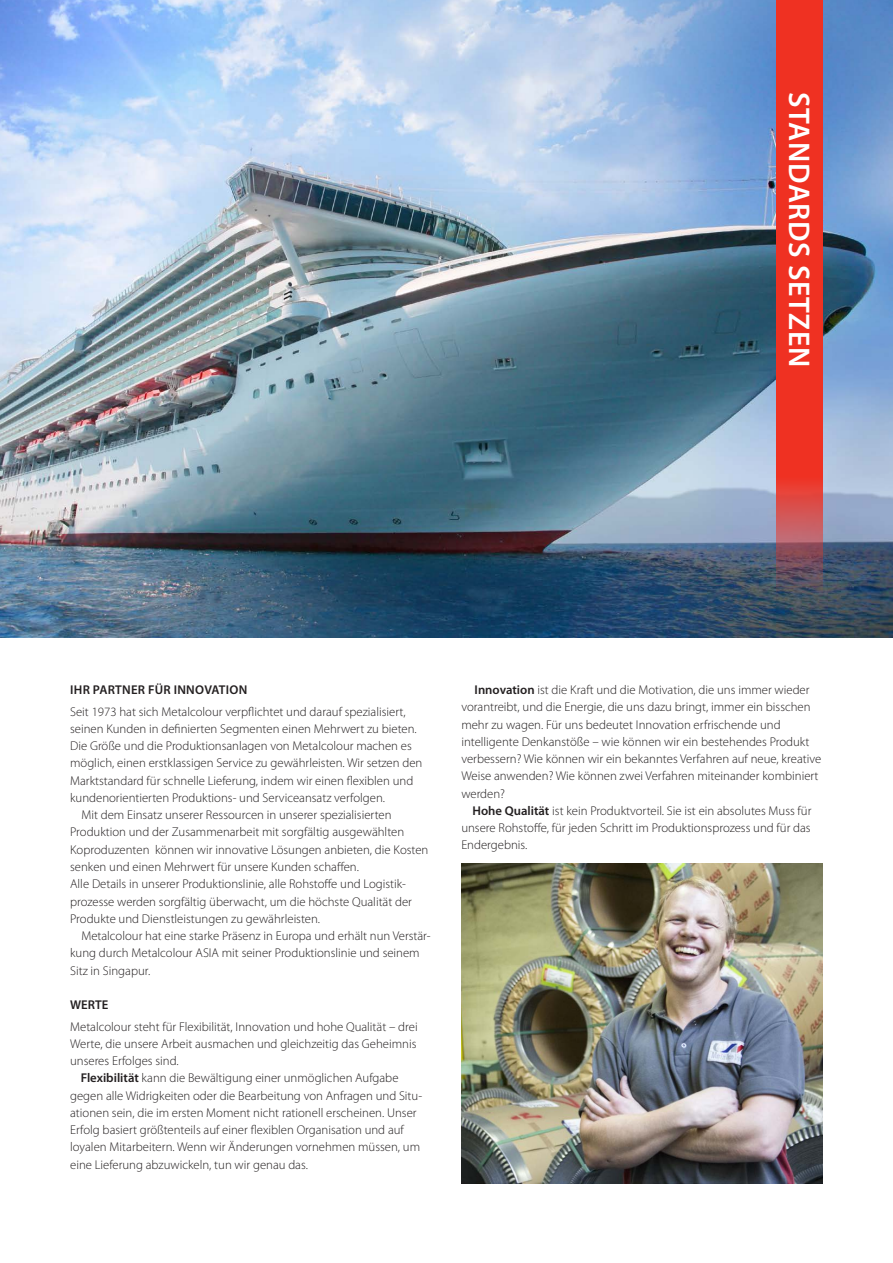
<style>
.page{position:relative;width:893px;height:1263px;background:#fff}
.page>*{position:absolute;margin:0;border:0;box-sizing:border-box;transform-origin:0 0}
.t1{font:600 30px "Myriad Pro";letter-spacing:.02em;color:#fff}
.t2{font:300 12.75px/17.2px "Myriad Pro";color:#231f20}
.t3{font:600 12.75px "Myriad Pro";letter-spacing:.02em;color:#231f20}
.s1{font-weight:600}
</style>
<div class="page">
<img style="left:0;top:0;width:893px;height:638px">
<svg style="left:776px;top:0;width:47px;height:638px;background:#d5382f"></svg>
<img style="left:461px;top:863px;width:362px;height:321px">
<h1 class="t1" style="left:816px;top:92px;width:277px;rotate:90deg">STANDARDS SETZEN</h1>
<p class="t3" style="left:70px;top:683px;width:179px">IHR PARTNER FÜR INNOVATION</p>
<p class="t2" style="left:70px;top:703px;width:337px">Seit 1973 hat sich Metalcolour verpflichtet und darauf spezialisiert,</p>
<p class="t2" style="left:70px;top:720px;width:348px">seinen Kunden in definierten Segmenten einen Mehrwert zu bieten.</p>
<p class="t2" style="left:70px;top:737px;width:343px">Die Größe und die Produktionsanlagen von Metalcolour machen es</p>
<p class="t2" style="left:70px;top:754px;width:354px">möglich, einen erstklassigen Service zu gewährleisten. Wir setzen den</p>
<p class="t2" style="left:70px;top:772px;width:345px">Marktstandard für schnelle Lieferung, indem wir einen flexiblen und</p>
<p class="t2" style="left:70px;top:789px;width:316px">kundenorientierten Produktions- und Serviceansatz verfolgen.</p>
<p class="t2" style="left:81px;top:806px;width:312px">Mit dem Einsatz unserer Ressourcen in unserer spezialisierten</p>
<p class="t2" style="left:70px;top:823px;width:336px">Produktion und der Zusammenarbeit mit sorgfältig ausgewählten</p>
<p class="t2" style="left:70px;top:841px;width:360px">Koproduzenten können wir innovative Lösungen anbieten, die Kosten</p>
<p class="t2" style="left:70px;top:858px;width:290px">senken und einen Mehrwert für unsere Kunden schaffen.</p>
<p class="t2" style="left:70px;top:875px;width:337px">Alle Details in unserer Produktionslinie, alle Rohstoffe und Logistik-</p>
<p class="t2" style="left:70px;top:892px;width:343px">prozesse werden sorgfältig überwacht, um die höchste Qualität der</p>
<p class="t2" style="left:70px;top:910px;width:252px">Produkte und Dienstleistungen zu gewährleisten.</p>
<p class="t2" style="left:81px;top:927px;width:351px">Metalcolour hat eine starke Präsenz in Europa und erhält nun Verstär-</p>
<p class="t2" style="left:70px;top:944px;width:351px">kung durch Metalcolour ASIA mit seiner Produktionslinie und seinem</p>
<p class="t2" style="left:70px;top:961px;width:82px">Sitz in Singapur.</p>
<p class="t3" style="left:70px;top:998px;width:40px">WERTE</p>
<p class="t2" style="left:70px;top:1017px;width:349px">Metalcolour steht für Flexibilität, Innovation und hohe Qualität – drei</p>
<p class="t2" style="left:70px;top:1035px;width:348px">Werte, die unsere Arbeit ausmachen und gleichzeitig das Geheimnis</p>
<p class="t2" style="left:70px;top:1052px;width:110px">unseres Erfolges sind.</p>
<p class="t2" style="left:81px;top:1069px;width:319px"><span class="s1">Flexibilität</span> kann die Bewältigung einer unmöglichen Aufgabe</p>
<p class="t2" style="left:70px;top:1086px;width:353px">gegen alle Widrigkeiten oder die Bearbeitung von Anfragen und Situ-</p>
<p class="t2" style="left:70px;top:1104px;width:348px">ationen sein, die im ersten Moment nicht rationell erscheinen. Unser</p>
<p class="t2" style="left:70px;top:1121px;width:335px">Erfolg basiert größtenteils auf einer flexiblen Organisation und auf</p>
<p class="t2" style="left:70px;top:1138px;width:351px">loyalen Mitarbeitern. Wenn wir Änderungen vornehmen müssen, um</p>
<p class="t2" style="left:70px;top:1155px;width:239px">eine Lieferung abzuwickeln, tun wir genau das.</p>
<p class="t2" style="left:461px;top:681px;width:361px;text-indent:13px"><span class="s1">Innovation</span> ist die Kraft und die Motivation, die uns immer wieder vorantreibt, und die Energie, die uns dazu bringt, immer ein bisschen mehr zu wagen. Für uns bedeutet Innovation erfrischende und intelligente Denkanstöße – wie können wir ein bestehendes Produkt verbessern? Wie können wir ein bekanntes Verfahren auf neue, kreative Weise anwenden? Wie können zwei Verfahren miteinander kombiniert werden?</p>
<p class="t2" style="left:461px;top:802px;width:352px;text-align:justify;text-indent:11px"><span class="s1">Hohe Qualität</span> ist kein Produktvorteil. Sie ist ein absolutes Muss für unsere Rohstoffe, für jeden Schritt im Produktionsprozess und für das Endergebnis.</p>
</div>
